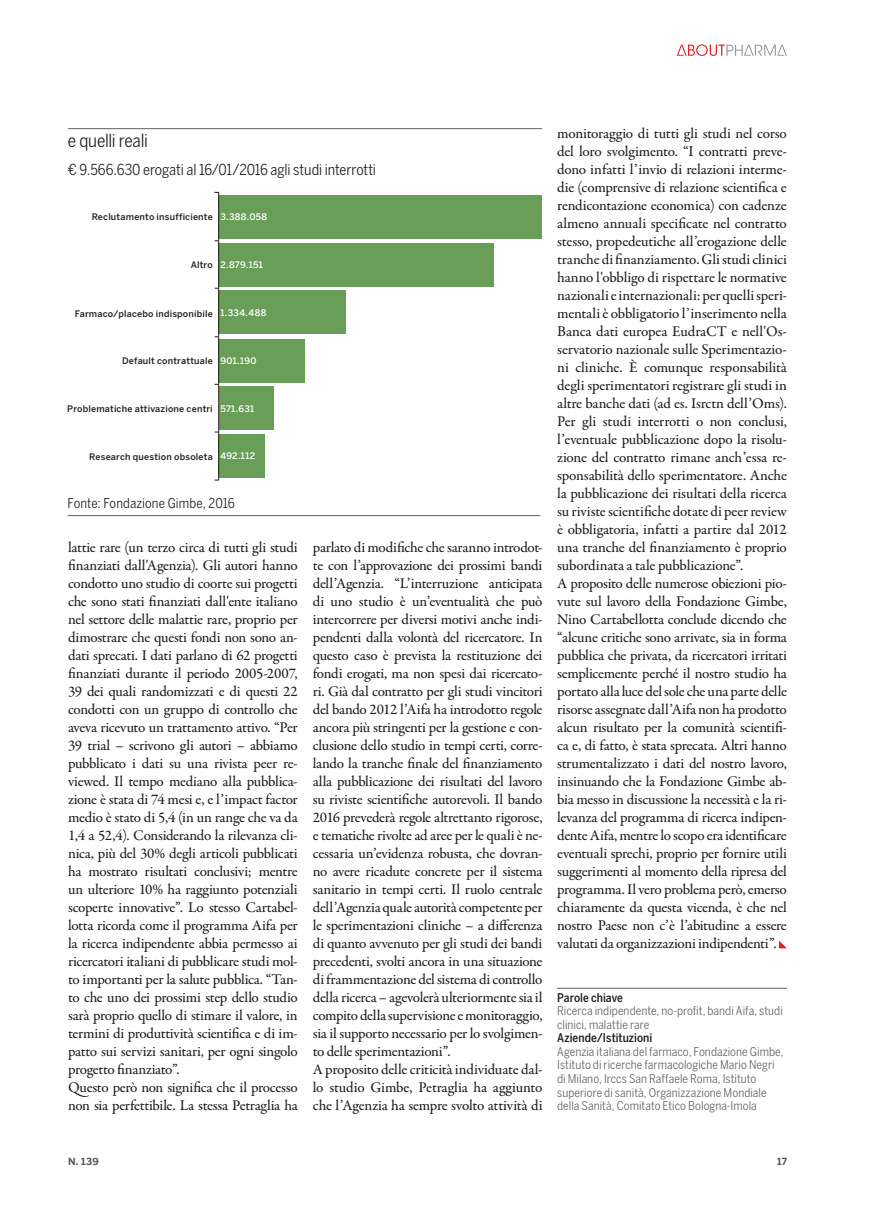
<style>
.page{position:relative;width:872px;height:1212px;background:#fff}
.page>*{position:absolute;margin:0;border:0;box-sizing:border-box;transform-origin:0 0}
.t1{font:18px "Benton Sans Cond";letter-spacing:-.015em;color:#231f20}
.t2{font:500 15px/18px "Garamond Premr Pro";letter-spacing:-.02em;color:#231f20}
.t3{font:15px "Benton Sans Cond";letter-spacing:-.01em;color:#231f20}
.t4{font:13.5px "Benton Sans Cond";letter-spacing:.01em;color:#231f20}
.t5{font:12px/13.5px "Benton Sans Cond";letter-spacing:.005em;color:#636366}
.t6{font:500 12px "Benton Sans Cond";color:#231f20}
.t7{font:700 9.75px "Benton Sans";color:#57585a}
.t8{font:500 9px "Benton Sans";letter-spacing:.02em;color:#231f20}
.t9{font:500 9px "Benton Sans";letter-spacing:.035em;color:#fff}
</style>
<div class="page">
<svg style="left:677px;top:44px;width:110px;height:12px"></svg>
<svg style="left:779px;top:940px;width:8px;height:8px"></svg>
<hr style="left:557px;top:988px;width:230px;height:1px;background:#636366">
<hr style="left:68px;top:128px;width:474px;height:1px;background:#636366">
<hr style="left:68px;top:515px;width:472px;height:1px;background:#636366">
<div style="left:218px;top:195px;width:324px;height:43px;background:#689e57"></div>
<div style="left:218px;top:243px;width:276px;height:43px;background:#689e57"></div>
<div style="left:218px;top:290px;width:128px;height:44px;background:#689e57"></div>
<div style="left:218px;top:339px;width:87px;height:43px;background:#689e57"></div>
<div style="left:218px;top:386px;width:55px;height:44px;background:#689e57"></div>
<div style="left:218px;top:434px;width:47px;height:44px;background:#689e57"></div>
<svg style="left:214px;top:192px;width:5px;height:289px"></svg>
<p class="t1" style="left:68px;top:130px;width:81px">e quelli reali</p>
<p class="t3" style="left:68px;top:161px;width:309px">¤ 9.566.630 erogati al 16/01/2016 agli studi interrotti</p>
<p class="t8" style="left:92px;top:211px;width:123px">Reclutamento insufficiente</p>
<p class="t9" style="left:220px;top:212px;width:48px">3.388.058</p>
<p class="t8" style="left:191px;top:259px;width:24px">Altro</p>
<p class="t9" style="left:220px;top:259px;width:44px">2.879.151</p>
<p class="t8" style="left:75px;top:308px;width:140px">Farmaco/placebo indisponibile</p>
<p class="t8" style="left:122px;top:355px;width:92px">Default contrattuale</p>
<p class="t9" style="left:220px;top:307px;width:47px">1.334.488</p>
<p class="t9" style="left:220px;top:356px;width:37px">901.190</p>
<p class="t8" style="left:67px;top:403px;width:147px">Problematiche attivazione centri</p>
<p class="t9" style="left:220px;top:403px;width:35px">571.631</p>
<p class="t8" style="left:89px;top:451px;width:125px">Research question obsoleta</p>
<p class="t9" style="left:220px;top:451px;width:36px">492.112</p>
<p class="t4" style="left:68px;top:496px;width:169px">Fonte: Fondazione Gimbe, 2016</p>
<p class="t2" style="left:68px;top:539px;width:231px">lattie rare (un terzo circa di tutti gli studi finanziati dall'Agenzia). Gli autori hanno condotto uno studio di coorte sui progetti che sono stati finanziati dall'ente italiano nel settore delle malattie rare, proprio per dimostrare che questi fondi non sono an&shy;dati sprecati. I dati parlano di 62 progetti finanziati durante il periodo 2005-2007, 39 dei quali randomizzati e di questi 22 condotti con un gruppo di controllo che aveva ricevuto un trattamento attivo. “Per 39 trial – scrivono gli autori – abbiamo pubblicato i dati su una rivista peer re&shy;viewed. Il tempo mediano alla pubblica&shy;zione è stata di 74 mesi e, e l’impact factor medio è stato di 5,4 (in un range che va da 1,4 a 52,4). Considerando la rilevanza cli&shy;nica, più del 30% degli articoli pubblicati ha mostrato risultati conclusivi; mentre un ulteriore 10% ha raggiunto potenziali scoperte innovative”. Lo stesso Cartabel&shy;lotta ricorda come il programma Aifa per la ricerca indipendente abbia permesso ai ricercatori italiani di pubblicare studi mol&shy;to importanti per la salute pubblica. “Tan&shy;to che uno dei prossimi step dello studio sarà proprio quello di stimare il valore, in termini di produttività scientifica e di im&shy;patto sui servizi sanitari, per ogni singolo progetto finanziato”.<br>Questo però non significa che il processo non sia perfettibile. La stessa Petraglia ha</p>
<p class="t2" style="left:313px;top:539px;width:231px">parlato di modifiche che saranno introdot&shy;te con l’approvazione dei prossimi bandi dell’Agenzia. “L’interruzione anticipata di uno studio è un’eventualità che può intercorrere per diversi motivi anche indi&shy;pendenti dalla volontà del ricercatore. In questo caso è prevista la restituzione dei fondi erogati, ma non spesi dai ricercato&shy;ri. Già dal contratto per gli studi vincitori del bando 2012 l’Aifa ha introdotto regole ancora più stringenti per la gestione e con&shy;clusione dello studio in tempi certi, corre&shy;lando la tranche finale del finanziamento alla pubblicazione dei risultati del lavoro su riviste scientifiche autorevoli. Il bando 2016 prevederà regole altrettanto rigorose, e tematiche rivolte ad aree per le quali è ne&shy;cessaria un’evidenza robusta, che dovran&shy;no avere ricadute concrete per il sistema sanitario in tempi certi. Il ruolo centrale dell’Agenzia quale autorità competente per le sperimentazioni cliniche – a differenza di quanto avvenuto per gli studi dei bandi precedenti, svolti ancora in una situazione di frammentazione del sistema di controllo della ricerca – agevolerà ulteriormente sia il compito della supervisione e monitoraggio, sia il supporto necessario per lo svolgimen&shy;to delle sperimentazioni”.<br>A proposito delle criticità individuate dal&shy;lo studio Gimbe, Petraglia ha aggiunto che l’Agenzia ha sempre svolto attività di</p>
<p class="t2" style="left:557px;top:125px;width:231px">monitoraggio di tutti gli studi nel corso del loro svolgimento. “I contratti preve&shy;dono infatti l’invio di relazioni interme&shy;die (comprensive di relazione scientifica e rendicontazione economica) con cadenze almeno annuali specificate nel contratto stesso, propedeutiche all’erogazione delle tranche di finanziamento. Gli studi clinici hanno l'obbligo di rispettare le normative nazionali e internazionali: per quelli speri&shy;mentali è obbligatorio l’inserimento nella Banca dati europea EudraCT e nell'Os&shy;servatorio nazionale sulle Sperimentazio&shy;ni cliniche. È comunque responsabilità degli sperimentatori registrare gli studi in altre banche dati (ad es. Isrctn dell’Oms).<br>Per gli studi interrotti o non conclusi, l’eventuale pubblicazione dopo la risolu&shy;zione del contratto rimane anch’essa re&shy;sponsabilità dello sperimentatore. Anche la pubblicazione dei risultati della ricerca su riviste scientifiche dotate di peer review è obbligatoria, infatti a partire dal 2012 una tranche del finanziamento è proprio subordinata a tale pubblicazione”.<br>A proposito delle numerose obiezioni pio&shy;vute sul lavoro della Fondazione Gimbe, Nino Cartabellotta conclude dicendo che “alcune critiche sono arrivate, sia in forma pubblica che privata, da ricercatori irritati semplicemente perché il nostro studio ha portato alla luce del sole che una parte delle risorse assegnate dall’Aifa non ha prodotto alcun risultato per la comunità scientifi&shy;ca e, di fatto, è stata sprecata. Altri hanno strumentalizzato i dati del nostro lavoro, insinuando che la Fondazione Gimbe ab&shy;bia messo in discussione la necessità e la ri&shy;levanza del programma di ricerca indipen&shy;dente Aifa, mentre lo scopo era identificare eventuali sprechi, proprio per fornire utili suggerimenti al momento della ripresa del programma. Il vero problema però, emerso chiaramente da questa vicenda, è che nel nostro Paese non c’è l’abitudine a essere valutati da organizzazioni indipendenti”.</p>
<p class="t6" style="left:557px;top:990px;width:67px">Parole chiave</p>
<p class="t5" style="left:557px;top:1004px;width:227px">Ricerca indipendente, no-profit, bandi Aifa, studi clinici, malattie rare</p>
<p class="t6" style="left:557px;top:1031px;width:97px">Aziende/Istituzioni</p>
<p class="t5" style="left:557px;top:1045px;width:228px">Agenzia italiana del farmaco, Fondazione Gimbe, Istituto di ricerche farmacologiche Mario Negri di Milano, Irccs San Raffaele Roma, Istituto superiore di sanità, Organizzazione Mondiale della Sanità, Comitato Etico Bologna-Imola</p>
<p class="t7" style="left:68px;top:1156px;width:32px">N. 139</p>
<p class="t7" style="left:777px;top:1156px;width:11px">17</p>
</div>
